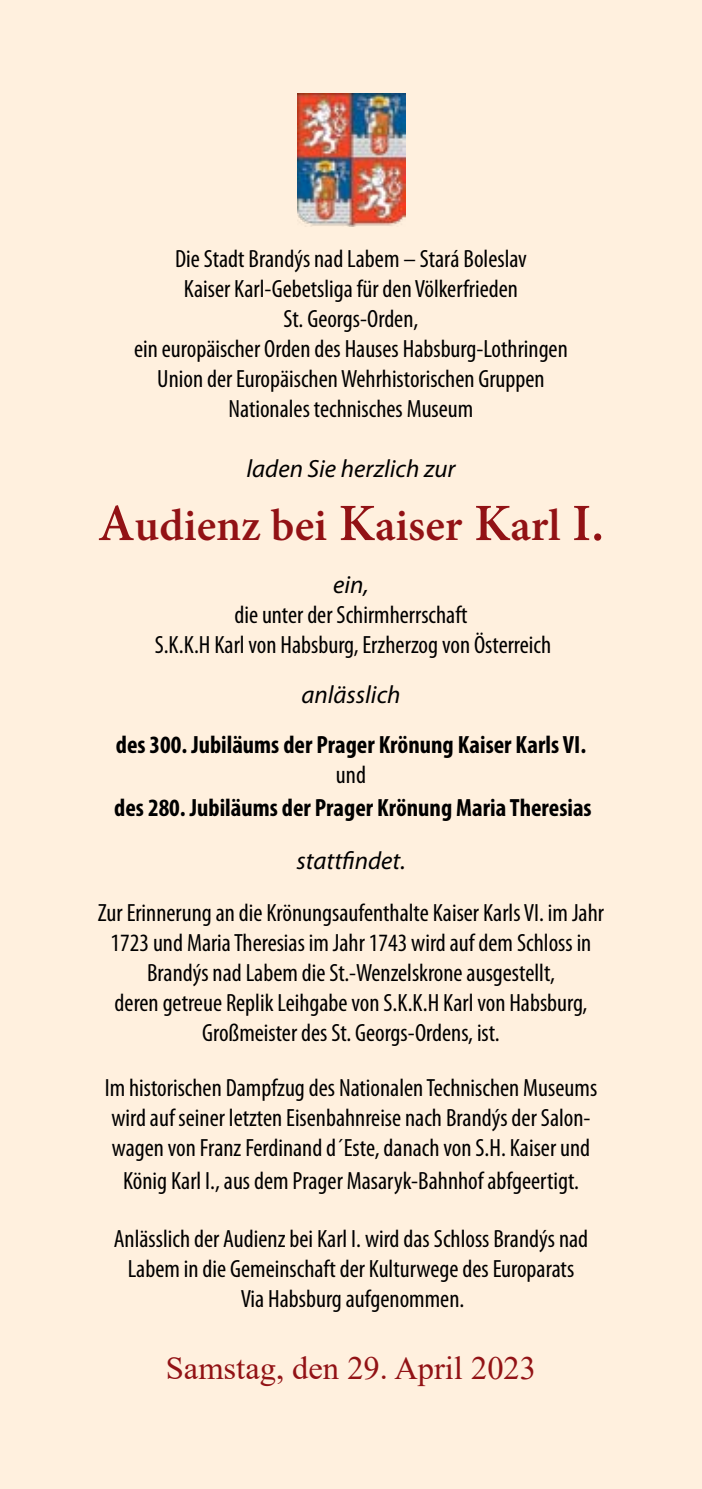
<style>
.page{position:relative;width:702px;height:1489px;background:#fff}
.page>*{position:absolute;margin:0;border:0;box-sizing:border-box;transform-origin:0 0}
.t1{font:600 45px "Minion Pro";color:#921215}
.t2{font:32.5px "Times New Roman";color:#921215}
.t3{font:condensed 25px/30px "Myriad Pro";color:#000;text-align:center}
.t4{font:700 condensed 25px "Myriad Pro";color:#000}
.t5{font:italic 25px "Myriad Pro";color:#000}
.s1{font-size:52.5px}
</style>
<div class="page">
<div style="left:0;top:0;width:702px;height:1488px;background:#fff0de"></div>
<img style="left:298px;top:94px;width:107px;height:132px">
<p class="t3" style="left:134px;top:243px;width:435px">Die Stadt Brandýs nad Labem – Stará Boleslav<br>Kaiser Karl-Gebetsliga für den Völkerfrieden<br>St. Georgs-Orden,<br>ein europäischer Orden des Hauses Habsburg-Lothringen Union der Europäischen Wehrhistorischen Gruppen Nationales technisches Museum</p>
<p class="t5" style="left:246px;top:453px;width:210px">laden Sie herzlich zur</p>
<h1 class="t1" style="left:98px;top:494px;width:507px"><span class="s1">A</span>udienz bei <span class="s1">K</span>aiser <span class="s1">K</span>arl <span class="s1">I.</span></h1>
<p class="t5" style="left:333px;top:568px;width:37px">ein,</p>
<p class="t3" style="left:155px;top:599px;width:398px">die unter der Schirmherrschaft<br>S.K.K.H Karl von Habsburg, Erzherzog von Österreich</p>
<p class="t5" style="left:301px;top:678px;width:101px">anlässlich</p>
<p class="t4" style="left:116px;top:728px;width:472px">des 300. Jubiläums der Prager Krönung Kaiser Karls VI.</p>
<p class="t3" style="left:336px;top:759px;width:32px">und</p>
<p class="t4" style="left:114px;top:791px;width:479px">des 280. Jubiläums der Prager Krönung Maria Theresias</p>
<p class="t5" style="left:296px;top:844px;width:111px">stattfindet.</p>
<p class="t3" style="left:98px;top:897px;width:507px">Zur Erinnerung an die Krönungsaufenthalte Kaiser Karls VI. im Jahr 1723 und Maria Theresias im Jahr 1743 wird auf dem Schloss in Brandýs nad Labem die St.-Wenzelskrone ausgestellt,<br>deren getreue Replik Leihgabe von S.K.K.H Karl von Habsburg, Großmeister des St. Georgs-Ordens, ist.</p>
<p class="t3" style="left:105px;top:1072px;width:494px;text-align:left">Im historischen Dampfzug des Nationalen Technischen Museums wird auf seiner letzten Eisenbahnreise nach Brandýs der Salon&shy;wagen von Franz Ferdinand d´Este, danach von S.H. Kaiser und</p>
<p class="t3" style="left:123px;top:1165px;width:457px">König Karl I., aus dem Prager Masaryk-Bahnhof abfgeertigt.</p>
<p class="t3" style="left:114px;top:1223px;width:476px">Anlässlich der Audienz bei Karl I. wird das Schloss Brandýs nad<br>Labem in die Gemeinschaft der Kulturwege des Europarats<br>Via Habsburg aufgenommen.</p>
<h2 class="t2" style="left:166px;top:1344px;width:372px">Samstag, den 29. April 2023</h2>
</div>
